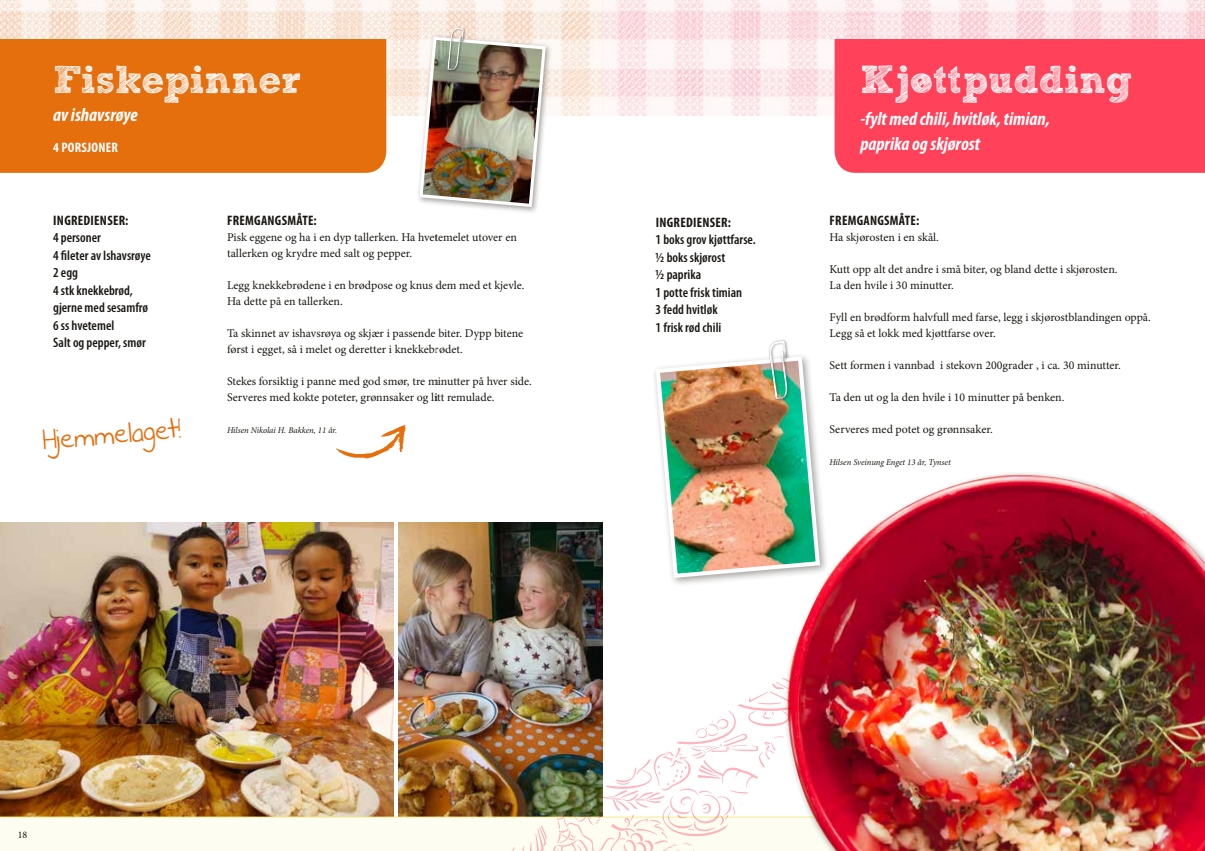
<style>
.page{position:relative;width:1205px;height:851px;background:#fff}
.page>*{position:absolute;margin:0;border:0;box-sizing:border-box;transform-origin:0 0}
.t1{font:700 38.75px "freeversion Sketch Block";color:#fff}
.t2{font:24.25px "Never Say Never";color:#e56e0d}
.t3{font:italic 700 condensed 18.75px/25px "Myriad Pro";color:#fff}
.t4{font:600 condensed 13.75px/17.5px "Myriad Pro";color:#1a1712}
.t5{font:700 condensed 13.75px "Myriad Pro";letter-spacing:.02em;color:#1a1712}
.t6{font:700 condensed 13.75px "Myriad Pro";letter-spacing:.02em;color:#fff}
.t7{font:11.88px/16px "Minion Pro";color:#1a1712}
.t8{font:10px "Minion Pro";color:#1a1712}
.t9{font:italic 8.75px "Minion Pro";letter-spacing:-.005em;color:#1a1712}
</style>
<div class="page">
<img style="left:0;top:0;width:1205px;height:116px">
<img style="left:0;top:522px;width:393px;height:117px">
<img style="left:398px;top:522px;width:204px;height:117px">
<div style="left:651px;top:352px;width:178px;height:235px;background:#1a1712;opacity:.4"></div>
<div style="left:0;top:39px;width:386px;height:134px;background:#e56e0d"></div>
<div style="left:834px;top:39px;width:371px;height:134px;background:#ff4159"></div>
<svg style="left:917px;top:80px;width:8px;height:7px"></svg>
<img style="left:779px;top:472px;width:426px;height:167px">
<img style="left:653px;top:339px;width:169px;height:241px">
<div style="left:416px;top:33px;width:137px;height:181px;background:#1a1712;opacity:.4"></div>
<img style="left:418px;top:25px;width:129px;height:184px">
<img style="left:0;top:639px;width:1205px;height:211px">
<svg style="left:335px;top:425px;width:70px;height:33px"></svg>
<h1 class="t1" style="left:53px;top:66px;width:250px">Fiskepinner</h1>
<h3 class="t3" style="left:53px;top:103px;width:86px">av ishavsrøye</h3>
<p class="t6" style="left:53px;top:140px;width:66px">4 PORSJONER</p>
<p class="t5" style="left:53px;top:213px;width:77px">INGREDIENSER:</p>
<p class="t4" style="left:53px;top:229px;width:99px">4 personer<br>4 fileter av Ishavsrøye<br>2 egg<br>4 stk knekkebrød, gjerne med sesamfrø<br>6 ss hvetemel<br>Salt og pepper, smør</p>
<h2 class="t2" style="left:42px;top:427px;width:140px;rotate:-5deg">Hjemmelaget!</h2>
<p class="t5" style="left:227px;top:213px;width:91px">FREMGANGSMÅTE:</p>
<p class="t7" style="left:227px;top:229px;width:291px">Pisk eggene og ha i en dyp tallerken. Ha hvetemelet utover en tallerken og krydre med salt og pepper.</p>
<p class="t7" style="left:227px;top:277px;width:299px">Legg knekkebrødene i en brødpose og knus dem med et kjevle.<br>Ha dette på en tallerken.</p>
<p class="t7" style="left:227px;top:325px;width:298px">Ta skinnet av ishavsrøya og skjær i passende biter. Dypp bitene først i egget, så i melet og deretter i knekkebrødet.</p>
<p class="t7" style="left:227px;top:373px;width:306px">Stekes forsiktig i panne med god smør, tre minutter på hver side.<br>Serveres med kokte poteter, grønnsaker og litt remulade.</p>
<p class="t9" style="left:227px;top:424px;width:112px">Hilsen Nikolai H. Bakken, 11 år.</p>
<p class="t5" style="left:656px;top:214px;width:77px">INGREDIENSER:</p>
<p class="t4" style="left:656px;top:231px;width:102px">1 boks grov kjøttfarse. ½ boks skjørost<br>½ paprika<br>1 potte frisk timian<br>3 fedd hvitløk<br>1 frisk rød chili</p>
<h1 class="t1" style="left:860px;top:66px;width:274px">Kjottpudding</h1>
<h3 class="t3" style="left:860px;top:106px;width:191px">-fylt med chili, hvitløk, timian, paprika og skjørost</h3>
<p class="t5" style="left:829px;top:213px;width:91px">FREMGANGSMÅTE:</p>
<p class="t7" style="left:829px;top:229px;width:111px">Ha skjørosten i en skål.</p>
<p class="t7" style="left:829px;top:261px;width:290px">Kutt opp alt det andre i små biter, og bland dette i skjørosten.<br>La den hvile i 30 minutter.</p>
<p class="t7" style="left:829px;top:309px;width:323px">Fyll en brødform halvfull med farse, legg i skjørostblandingen oppå.<br>Legg så et lokk med kjøttfarse over.</p>
<p class="t7" style="left:829px;top:357px;width:293px">Sett formen i vannbad i stekovn 200grader , i ca. 30 minutter.</p>
<p class="t7" style="left:829px;top:389px;width:236px">Ta den ut og la den hvile i 10 minutter på benken.</p>
<p class="t7" style="left:829px;top:421px;width:165px">Serveres med potet og grønnsaker.</p>
<p class="t9" style="left:829px;top:456px;width:123px">Hilsen Sveinung Enget 13 år, Tynset</p>
<p class="t8" style="left:18px;top:827px;width:11px">18</p>
</div>
